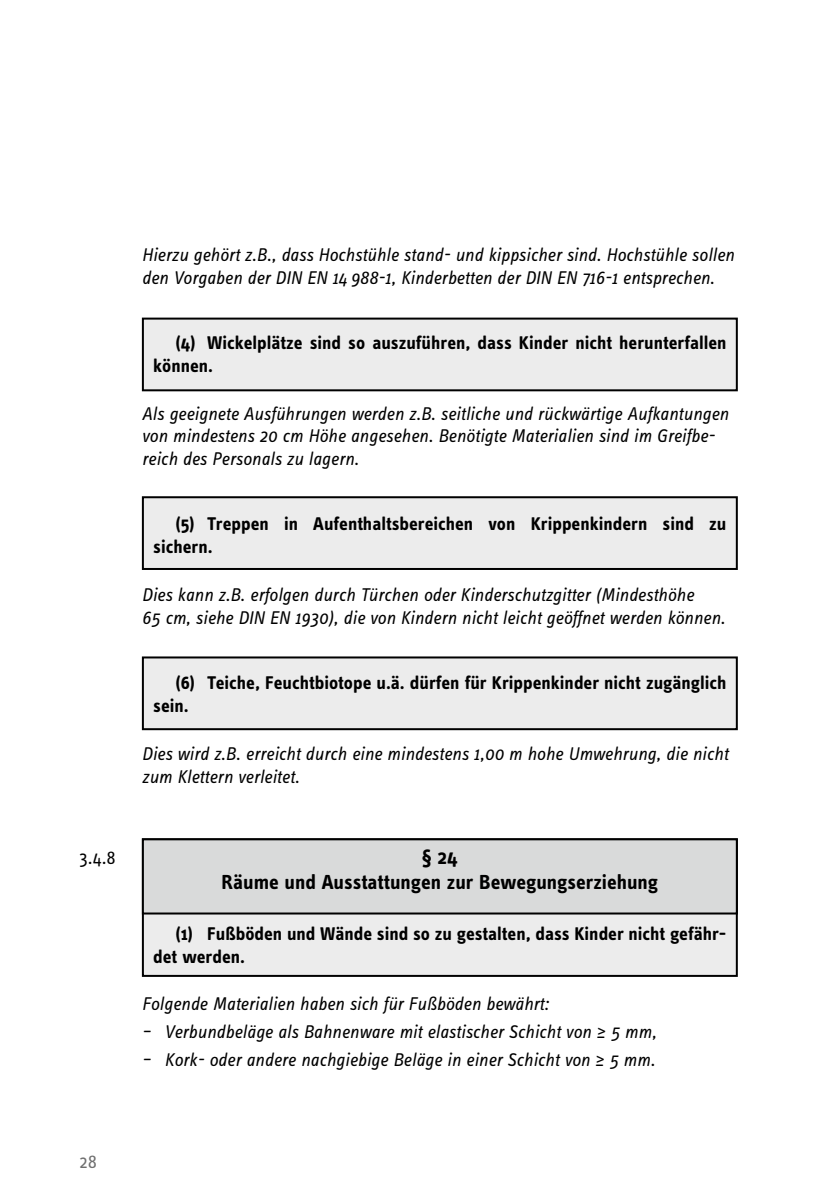
<style>
.page{position:relative;width:840px;height:1191px;background:#fff}
.page>*{position:absolute;margin:0;border:0;box-sizing:border-box;transform-origin:0 0}
.t1{font:700 21px/25px "Info OT Text";color:#000;text-align:center}
.t2{font:italic 19px/22.6px "Info OT Text";color:#000}
.t3{font:700 19px/22.6px "Info OT Text";color:#000}
.t4{font:19px "Info OT Text";color:#000}
.t5{font:19px "Info OT Text";color:#6f6f6f}
</style>
<div class="page">
<div style="left:143px;top:657px;width:593px;height:72px;background:#ececec"></div>
<div style="left:142px;top:656px;width:595px;height:74px;border:2px solid #000"></div>
<div style="left:143px;top:497px;width:593px;height:72px;background:#ececec"></div>
<div style="left:142px;top:496px;width:595px;height:74px;border:2px solid #000"></div>
<div style="left:143px;top:318px;width:593px;height:72px;background:#ececec"></div>
<div style="left:142px;top:317px;width:595px;height:74px;border:2px solid #000"></div>
<div style="left:143px;top:839px;width:593px;height:137px;background:#ececec"></div>
<div style="left:142px;top:838px;width:595px;height:139px;border:2px solid #000"></div>
<div style="left:143px;top:839px;width:593px;height:74px;background:#d9dada"></div>
<div style="left:142px;top:838px;width:595px;height:76px;border:2px solid #000"></div>
<p class="t2" style="left:142px;top:243px;width:593px">Hierzu gehört z.B., dass Hochstühle stand- und kippsicher sind. Hochstühle sollen den Vorgaben der DIN EN 14 988-1, Kinderbetten der DIN EN 716-1 entsprechen.</p>
<p class="t3" style="left:153px;top:331px;width:574px;text-indent:22px">(4) Wickelplätze sind so auszuführen, dass Kinder nicht herunterfallen können.</p>
<p class="t2" style="left:142px;top:402px;width:588px">Als geeignete Ausführungen werden z.B. seitliche und rückwärtige Aufkantungen von mindestens 20 cm Höhe angesehen. Benötigte Materialien sind im Greifbe&shy;reich des Personals zu lagern.</p>
<p class="t3" style="left:153px;top:512px;width:574px;text-indent:22px">(5) Treppen in Aufenthaltsbereichen von Krippenkindern sind zu sichern.</p>
<p class="t2" style="left:142px;top:583px;width:584px">Dies kann z.B. erfolgen durch Türchen oder Kinderschutzgitter (Mindesthöhe<br>65 cm, siehe DIN EN 1930), die von Kindern nicht leicht geöffnet werden können.</p>
<p class="t3" style="left:153px;top:671px;width:574px;text-indent:22px">(6) Teiche, Feuchtbiotope u.ä. dürfen für Krippenkinder nicht zugänglich sein.</p>
<p class="t2" style="left:142px;top:742px;width:587px">Dies wird z.B. erreicht durch eine mindestens 1,00 m hohe Umwehrung, die nicht zum Klettern verleitet.</p>
<p class="t4" style="left:79px;top:846px;width:38px">3.4.8</p>
<p class="t1" style="left:221px;top:844px;width:438px">§ 24<br>Räume und Ausstattungen zur Bewegungserziehung</p>
<p class="t3" style="left:153px;top:922px;width:574px;text-indent:22px">(1) Fußböden und Wände sind so zu gestalten, dass Kinder nicht gefähr&shy;det werden.</p>
<p class="t2" style="left:142px;top:991px;width:408px">Folgende Materialien haben sich für Fußböden bewährt:</p>
<p class="t2" style="left:142px;top:1020px;width:515px">– Verbundbeläge als Bahnenware mit elastischer Schicht von ≥ 5 mm,</p>
<p class="t2" style="left:142px;top:1048px;width:514px">– Kork- oder andere nachgiebige Beläge in einer Schicht von ≥ 5 mm.</p>
<p class="t5" style="left:79px;top:1150px;width:19px">28</p>
</div>
